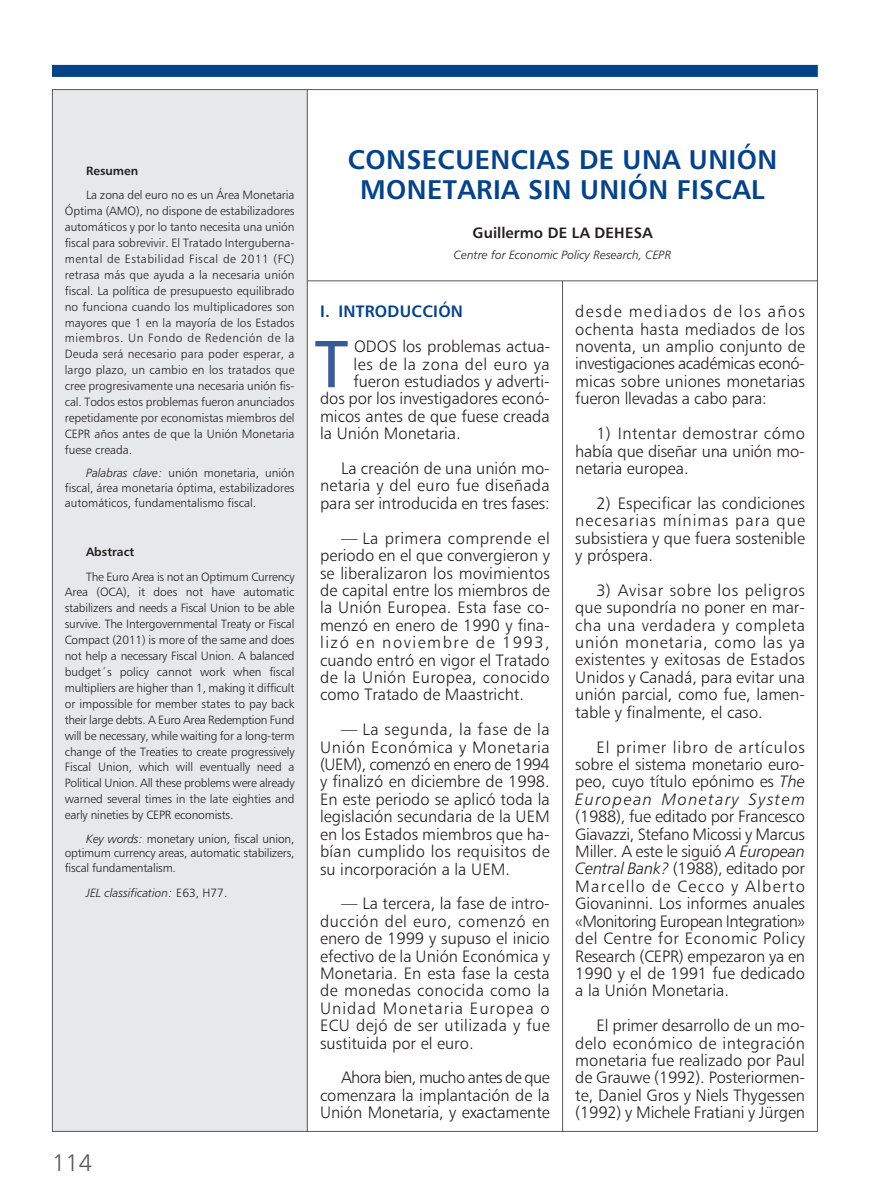
<style>
.page{position:relative;width:894px;height:1198px;background:#fff}
.page>*{position:absolute;margin:0;border:0;box-sizing:border-box;transform-origin:0 0}
.t1{font:66.6px "Humanist 777 BT Roman B";color:#3b5a98}
.t2{font:27px/30px "Humanist 777 BT Bold B";letter-spacing:.015em;color:#054286;text-align:center}
.t3{font:24px "Humanist 777 BT Light B";color:#57585a}
.t4{font:16.5px/17.4px "Humanist 777 BT Light B";color:#231f20;text-align:justify}
.t5{font:16.5px "Humanist 777 BT Light B";letter-spacing:.035em;color:#231f20}
.t6{font:15px "Humanist 777 BT Bold B";letter-spacing:.005em;color:#231f20}
.t7{font:12px/15.9px "Humanist 777 BT Light B";letter-spacing:-.005em;color:#231f20;text-align:justify}
.t8{font:12px "Humanist 777 BT Light Italic B";color:#231f20}
.s1{font-family:"Humanist 777 BT Bold B"}
.s2{font-family:"Humanist 777 BT Light Italic B"}
.s3{font-family:"Humanist 777 BT Light B"}
.s4{font-family:"Humanist 777 BT Bold B";color:#054286}
</style>
<div class="page">
<div style="left:52px;top:65px;width:765px;height:12px;background:#054286"></div>
<div style="left:52px;top:89px;width:255px;height:1042px;background:#e7e8e9"></div>
<hr style="left:562px;top:281px;width:1px;height:850px;background:#57585a">
<hr style="left:307px;top:89px;width:1px;height:1042px;background:#57585a">
<hr style="left:307px;top:280px;width:510px;height:1px;background:#57585a">
<p class="t7" style="left:86px;top:159px;width:210px;line-height:24.5px"><span class="s1">Resumen<br></span>La zona del euro no es un Área Monetaria</p>
<p class="t7" style="left:65px;top:204px;width:231px">Óptima (AMO), no dispone de estabilizadores automáticos y por lo tanto necesita una unión fiscal para sobrevivir. El Tratado Interguberna&shy;mental de Estabilidad Fiscal de 2011 (FC) retrasa más que ayuda a la necesaria unión fiscal. La política de presupuesto equilibrado no funciona cuando los multiplicadores son mayores que 1 en la mayoría de los Estados miembros. Un Fondo de Redención de la Deuda será necesario para poder esperar, a largo plazo, un cambio en los tratados que cree progresivamente una necesaria unión fis&shy;cal. Todos estos problemas fueron anunciados repetidamente por economistas miembros del CEPR años antes de que la Unión Monetaria fuese creada.</p>
<p class="t7" style="left:65px;top:466px;width:231px;line-height:14.7px;text-indent:21px"><span class="s2">Palabras clave:</span> unión monetaria, unión fiscal, área monetaria óptima, estabilizadores automáticos, fundamentalismo fiscal.</p>
<p class="t7" style="left:86px;top:540px;width:210px;line-height:24.6px"><span class="s1">Abstract<br></span>The Euro Area is not an Optimum Currency</p>
<p class="t7" style="left:65px;top:585px;width:231px">Area (OCA), it does not have automatic stabilizers and needs a Fiscal Union to be able survive. The Intergovernmental Treaty or Fiscal Compact (2011) is more of the same and does not help a necessary Fiscal Union. A balanced budget´s policy cannot work when fiscal multipliers are higher than 1, making it difficult or impossible for member states to pay back their large debts. A Euro Area Redemption Fund will be necessary, while waiting for a long-term change of the Treaties to create progressively Fiscal Union, which will eventually need a Political Union. All these problems were already warned several times in the late eighties and early nineties by CEPR economists.</p>
<p class="t7" style="left:65px;top:831px;width:231px;line-height:14.7px;text-indent:21px"><span class="s2">Key words:</span> monetary union, fiscal union, optimum currency areas, automatic stabilizers, fiscal fundamentalism.</p>
<p class="t8" style="left:86px;top:887px;width:143px">JEL classification: <span class="s3">E63, H77.</span></p>
<p class="t3" style="left:52px;top:1152px;width:42px">114</p>
<p class="t2" style="left:348px;top:147px;width:431px">CONSECUENCIAS DE UNA UNIÓN<br>MONETARIA SIN UNIÓN FISCAL</p>
<p class="t6" style="left:472px;top:227px;width:181px">Guillermo DE LA DEHESA</p>
<p class="t8" style="left:454px;top:250px;width:219px">Centre for Economic Policy Research, CEPR</p>
<p class="t4" style="left:354px;top:295px;width:198px;line-height:34.8px;text-indent:-34px"><span class="s4">I. INTRODUCCIÓN<br></span>ODOS los problemas actua-</p>
<p class="t5" style="left:353px;top:357px;width:198px">les de la zona del euro ya</p>
<p class="t4" style="left:353px;top:374px;width:198px">fueron estudiados y adverti-</p>
<p class="t4" style="left:320px;top:391px;width:231px">dos por los investigadores econó-</p>
<p class="t4" style="left:320px;top:408px;width:231px">micos antes de que fuese creada</p>
<p class="t4" style="left:320px;top:426px;width:142px">la Unión Monetaria.</p>
<p class="t4" style="left:320px;top:461px;width:231px;text-indent:21px">La creación de una unión mo&shy;netaria y del euro fue diseñada para ser introducida en tres fases:</p>
<p class="t4" style="left:320px;top:530px;width:231px;text-indent:21px">— La primera comprende el periodo en el que convergieron y se liberalizaron los movimientos de capital entre los miembros de la Unión Europea. Esta fase co&shy;menzó en enero de 1990 y fina&shy;lizó en noviembre de 1993, cuando entró en vigor el Tratado de la Unión Europea, conocido como Tratado de Maastricht.</p>
<p class="t4" style="left:320px;top:722px;width:231px;text-indent:21px">— La segunda, la fase de la Unión Económica y Monetaria (UEM), comenzó en enero de 1994 y finalizó en diciembre de 1998.<br>En este periodo se aplicó toda la legislación secundaria de la UEM en los Estados miembros que ha&shy;bían cumplido los requisitos de su incorporación a la UEM.</p>
<p class="t4" style="left:320px;top:896px;width:231px;text-indent:21px">— La tercera, la fase de intro&shy;ducción del euro, comenzó en enero de 1999 y supuso el inicio efec tivo de la Unión Económica y Monetaria. En esta fase la cesta de monedas conocida como la Unidad Monetaria Europea o ECU dejó de ser utilizada y fue sustituida por el euro.</p>
<p class="t4" style="left:320px;top:1070px;width:231px;text-indent:21px">Ahora bien, mucho antes de que comenzara la implantación de la Unión Monetaria, y exactamente</p>
<p class="t1" style="left:315px;top:322px;width:35px">T</p>
<p class="t4" style="left:575px;top:304px;width:231px">desde mediados de los años ochenta hasta mediados de los noventa, un amplio conjunto de investigaciones académicas econó&shy;micas sobre uniones monetarias fueron llevadas a cabo para:</p>
<p class="t4" style="left:575px;top:426px;width:231px;text-indent:21px">1) Intentar demostrar cómo había que diseñar una unión mo&shy;netaria europea.</p>
<p class="t4" style="left:575px;top:495px;width:231px;text-indent:21px">2) Especificar las condiciones necesarias mínimas para que subsistiera y que fuera sostenible y próspera.</p>
<p class="t4" style="left:575px;top:582px;width:231px;text-indent:21px">3) Avisar sobre los peligros que supondría no poner en mar&shy;cha una verdadera y completa unión monetaria, como las ya existentes y exitosas de Estados Unidos y Canadá, para evitar una unión parcial, como fue, lamen&shy;table y finalmente, el caso.</p>
<p class="t4" style="left:575px;top:739px;width:231px;text-indent:21px">El primer libro de artículos sobre el sistema monetario euro&shy;peo, cuyo título epónimo es <span class="s2">The European Monetary System </span>(1988), fue editado por Francesco Giavazzi, Stefano Micossi y Marcus Miller. A este le siguió <span class="s2">A European Central Bank?</span> (1988), editado por Marcello de Cecco y Alberto Giovaninni. Los informes anuales «Monitoring European Integration» del Centre for Economic Policy Research (CEPR) empezaron ya en 1990 y el de 1991 fue dedicado a la Unión Monetaria.</p>
<p class="t4" style="left:575px;top:1017px;width:231px;text-indent:21px">El primer desarrollo de un mo&shy;delo económico de integración monetaria fue realizado por Paul de Grauwe (1992). Posteriormen&shy;te, Daniel Gros y Niels Thygessen (1992) y Michele Fratiani y Jürgen</p>
</div>
